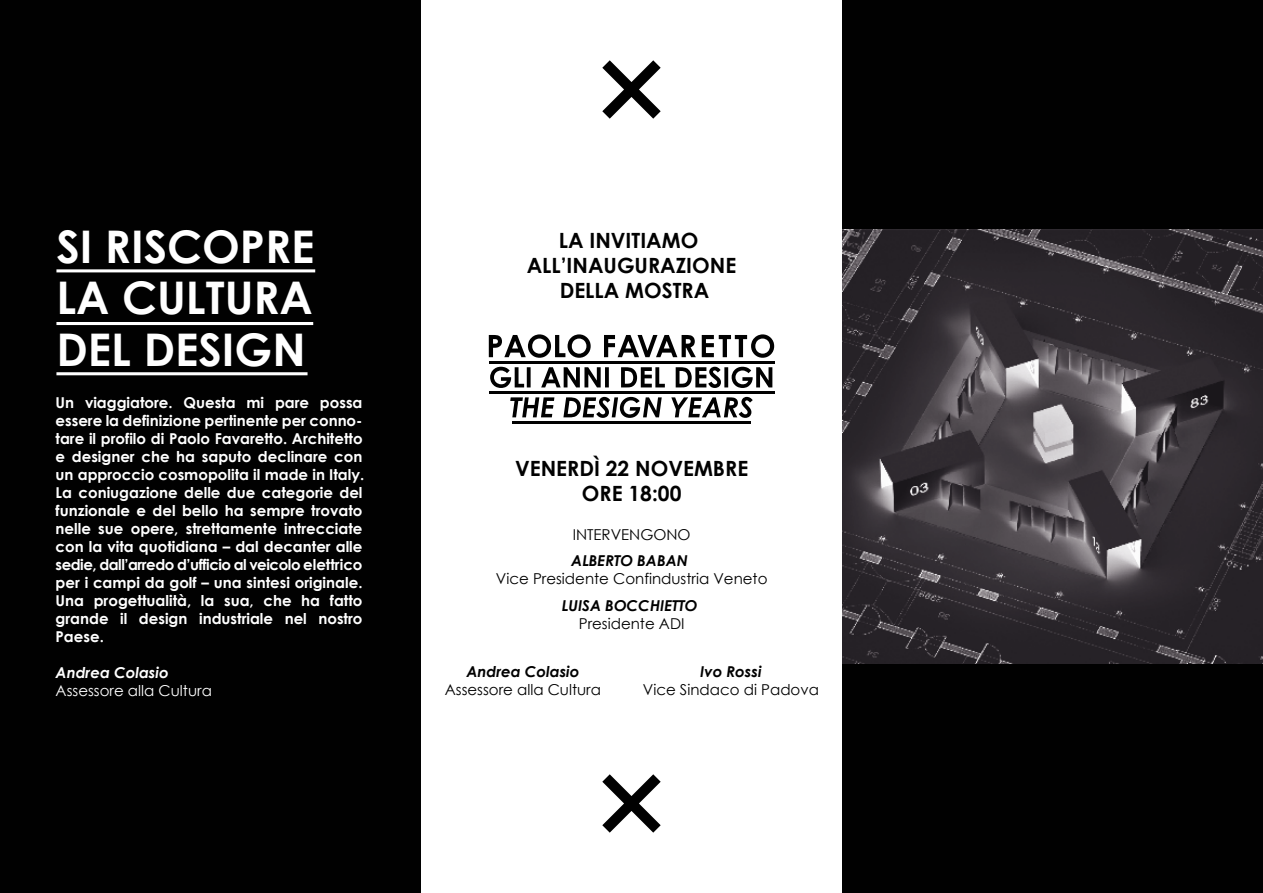
<style>
.page{position:relative;width:1263px;height:893px;background:#fff}
.page>*{position:absolute;margin:0;border:0;box-sizing:border-box;transform-origin:0 0}
.t1{font:700 45px/51.4px "Century Gothic";color:#fff;text-align:justify}
.t2{font:700 21px/25.2px "Century Gothic";color:#010101;text-align:center}
.t3{font:700 15px/18px "Century Gothic";color:#fff}
.t4{font:15px "Century Gothic";color:#010101}
.t5{font:italic 700 15px "Century Gothic";color:#010101}
.t6{font:15px "Century Gothic";color:#fff}
.t7{font:italic 700 15px "Century Gothic";color:#fff}
</style>
<div class="page">
<div style="left:0;top:0;width:421px;height:893px;background:#010101"></div>
<div style="left:842px;top:0;width:421px;height:893px;background:#010101"></div>
<img style="left:842px;top:230px;width:421px;height:433px">
<hr style="left:56px;top:269px;width:259px;height:3px;background:#fff">
<hr style="left:56px;top:322px;width:257px;height:3px;background:#fff">
<hr style="left:56px;top:372px;width:251px;height:3px;background:#fff">
<hr style="left:512px;top:421px;width:239px;height:3px;background:#010101">
<svg style="left:490px;top:367px;width:282px;height:21px"></svg>
<hr style="left:489px;top:361px;width:285px;height:3px;background:#010101">
<hr style="left:489px;top:391px;width:285px;height:3px;background:#010101">
<svg style="left:510px;top:397px;width:44px;height:20px"></svg>
<svg style="left:563px;top:397px;width:99px;height:21px"></svg>
<svg style="left:671px;top:397px;width:82px;height:21px"></svg>
<svg style="left:489px;top:334px;width:285px;height:24px"></svg>
<svg style="left:602px;top:774px;width:59px;height:59px"></svg>
<svg style="left:602px;top:60px;width:59px;height:59px"></svg>
<h1 class="t1" style="left:56px;top:220px;width:260px">SI RISCOPRE LA CULTURA DEL DESIGN</h1>
<p class="t3" style="left:56px;top:393px;width:310px">Un viaggiatore. Questa mi pare possa essere la definizione pertinente per conno&shy;tare il profilo di Paolo Favaretto. Architetto e designer che ha saputo declinare con un approccio cosmopolita il made in Italy.<br>La coniugazione delle due categorie del funzionale e del bello ha sempre trovato nelle sue opere, strettamente intrecciate con la vita quotidiana – dal decanter alle sedie, dall’arredo d’ufficio al veicolo elettrico per i campi da golf – una sintesi originale.<br>Una progettualità, la sua, che ha fatto grande il design industriale nel nostro Paese.</p>
<p class="t7" style="left:56px;top:663px;width:115px">Andrea Colasio</p>
<p class="t6" style="left:56px;top:682px;width:158px">Assessore alla Cultura</p>
<h2 class="t2" style="left:527px;top:227px;width:211px">LA INVITIAMO<br>ALL’INAUGURAZIONE<br>DELLA MOSTRA</h2>
<h2 class="t2" style="left:515px;top:455px;width:235px">VENERDÌ 22 NOVEMBRE<br>ORE 18:00</h2>
<p class="t4" style="left:573px;top:526px;width:119px">INTERVENGONO</p>
<p class="t5" style="left:571px;top:551px;width:118px">ALBERTO BABAN</p>
<p class="t4" style="left:496px;top:569px;width:273px">Vice Presidente Confindustria Veneto</p>
<p class="t5" style="left:562px;top:596px;width:137px">LUISA BOCCHIETTO</p>
<p class="t4" style="left:579px;top:614px;width:107px">Presidente ADI</p>
<p class="t5" style="left:466px;top:662px;width:115px">Andrea Colasio</p>
<p class="t4" style="left:445px;top:681px;width:158px">Assessore alla Cultura</p>
<p class="t5" style="left:700px;top:662px;width:63px">Ivo Rossi</p>
<p class="t4" style="left:643px;top:681px;width:178px">Vice Sindaco di Padova</p>
</div>
